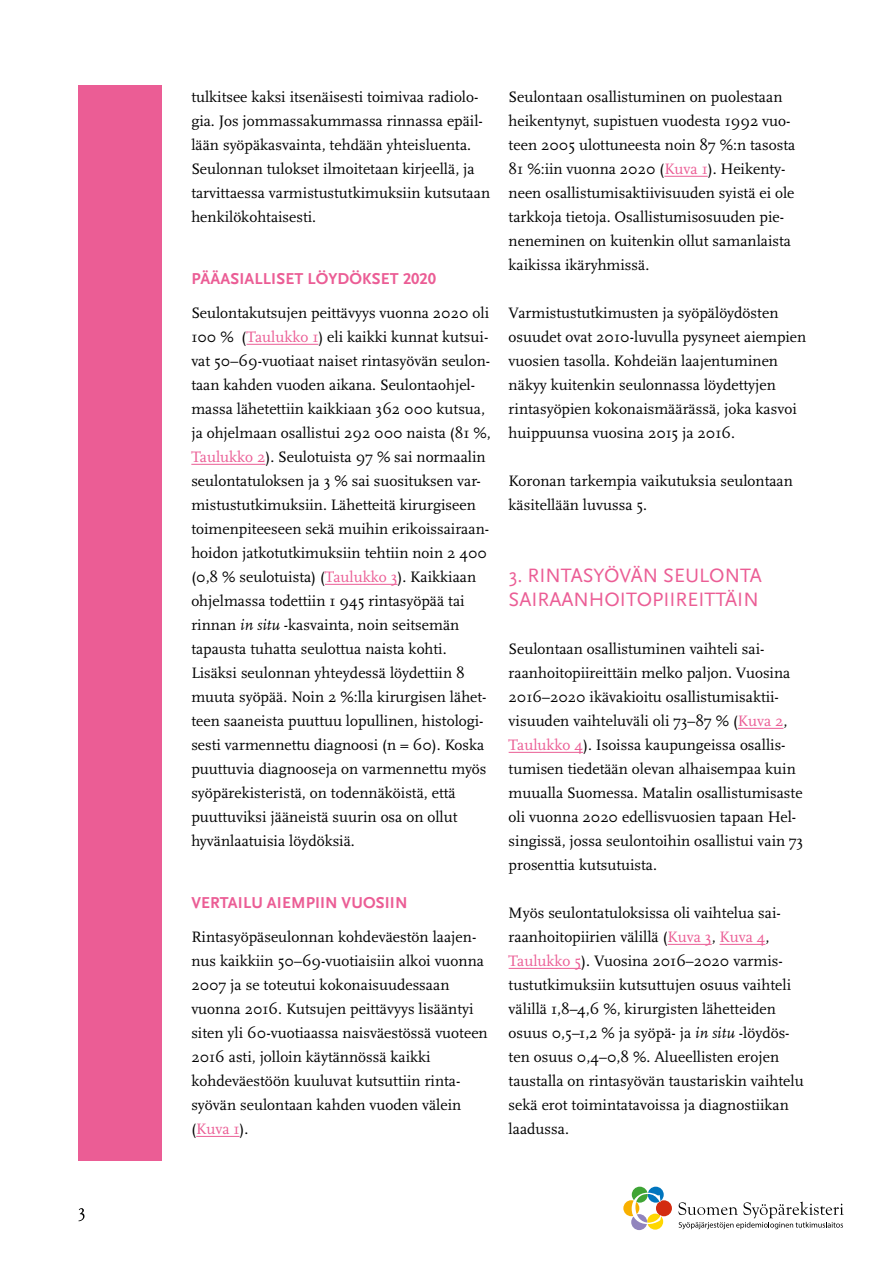
<style>
.page{position:relative;width:893px;height:1263px;background:#fff}
.page>*{position:absolute;margin:0;border:0;box-sizing:border-box;transform-origin:0 0}
.t1{font:20.25px/24px "Scala Sans Pro";color:#eb5d95}
.t2{font:700 16.5px "Scala Sans Pro";letter-spacing:.01em;color:#eb5d95}
.t3{font:15.75px/24px "Scala Pro";color:#000}
.s1{color:#eb5d95}
.s2{font-style:italic}
</style>
<div class="page">
<div style="left:647px;top:1213px;width:16px;height:16px;background:#ffd700;border-radius:50%"></div>
<div style="left:656px;top:1200px;width:16px;height:16px;background:#d32b0f;border-radius:50%"></div>
<div style="left:648px;top:1187px;width:16px;height:15px;background:#0075be;border-radius:50%"></div>
<div style="left:632px;top:1187px;width:16px;height:15px;background:#3fa435;border-radius:50%"></div>
<svg style="left:623px;top:1200px;width:16px;height:16px"></svg>
<div style="left:631px;top:1214px;width:16px;height:16px;background:#9184bd;border-radius:50%"></div>
<svg style="left:632px;top:1193px;width:29px;height:31px"></svg>
<svg style="left:678px;top:1201px;width:166px;height:28px"></svg>
<div style="left:78px;top:85px;width:84px;height:1076px;background:#eb5d95"></div>
<hr style="left:246px;top:344px;width:72px;height:1px;background:#eb5d95">
<hr style="left:191px;top:464px;width:74px;height:1px;background:#eb5d95">
<hr style="left:325px;top:584px;width:73px;height:1px;background:#eb5d95">
<hr style="left:196px;top:1136px;width:44px;height:1px;background:#eb5d95">
<hr style="left:664px;top:176px;width:44px;height:1px;background:#eb5d95">
<hr style="left:738px;top:728px;width:45px;height:1px;background:#eb5d95">
<hr style="left:509px;top:752px;width:74px;height:1px;background:#eb5d95">
<hr style="left:668px;top:944px;width:44px;height:1px;background:#eb5d95">
<hr style="left:719px;top:944px;width:46px;height:1px;background:#eb5d95">
<hr style="left:509px;top:968px;width:72px;height:1px;background:#eb5d95">
<svg style="left:79px;top:1208px;width:6px;height:13px"></svg>
<p class="t3" style="left:191px;top:85px;width:300px">tulkitsee kaksi itsenäisesti toimivaa radiolo&shy;gia. Jos jommassakummassa rinnassa epäil&shy;lään syöpäkasvainta, tehdään yhteisluenta.<br>Seulonnan tulokset ilmoitetaan kirjeellä, ja tarvittaessa varmistustutkimuksiin kutsutaan henkilökohtaisesti.</p>
<p class="t2" style="left:191px;top:269px;width:246px">PÄÄASIALLISET LÖYDÖKSET 2020</p>
<p class="t3" style="left:191px;top:301px;width:301px">Seulontakutsujen peittävyys vuonna 2020 oli 100 % (<span class="s1">Taulukko 1</span>) eli kaikki kunnat kutsui&shy;vat 50–69-vuotiaat naiset rintasyövän seulon&shy;taan kahden vuoden aikana. Seulontaohjel&shy;massa lähetettiin kaikkiaan 362 000 kutsua, ja ohjelmaan osallistui 292 000 naista (81 %, <span class="s1">Taulukko 2</span>). Seulotuista 97 % sai normaalin seulontatuloksen ja 3 % sai suosituksen var&shy;mistustutkimuksiin. Lähetteitä kirurgiseen toimenpiteeseen sekä muihin erikoissairaan&shy;hoidon jatkotutkimuksiin tehtiin noin 2 400 (0,8 % seulotuista) (<span class="s1">Taulukko 3</span>). Kaikkiaan ohjelmassa todettiin 1 945 rintasyöpää tai rinnan <span class="s2">in situ</span> -kasvainta, noin seitsemän tapausta tuhatta seulottua naista kohti.<br>Lisäksi seulonnan yhteydessä löydettiin 8 muuta syöpää. Noin 2 %:lla kirurgisen lähet&shy;teen saaneista puuttuu lopullinen, histologi&shy;sesti varmennettu diagnoosi (n = 60). Koska puuttuvia diagnooseja on varmennettu myös syöpärekisteristä, on todennäköistä, että puuttuviksi jääneistä suurin osa on ollut hyvänlaatuisia löydöksiä.</p>
<p class="t2" style="left:191px;top:893px;width:218px">VERTAILU AIEMPIIN VUOSIIN</p>
<p class="t3" style="left:191px;top:925px;width:298px">Rintasyöpäseulonnan kohdeväestön laajen&shy;nus kaikkiin 50–69-vuotiaisiin alkoi vuonna 2007 ja se toteutui kokonaisuudessaan vuonna 2016. Kutsujen peittävyys lisääntyi siten yli 60-vuotiaassa naisväestössä vuoteen 2016 asti, jolloin käytännössä kaikki kohdeväestöön kuuluvat kutsuttiin rinta&shy;syövän seulontaan kahden vuoden välein (<span class="s1">Kuva 1</span>).</p>
<p class="t3" style="left:509px;top:85px;width:288px">Seulontaan osallistuminen on puolestaan heikentynyt, supistuen vuodesta 1992 vuo&shy;teen 2005 ulottuneesta noin 87 %:n tasosta 81 %:iin vuonna 2020 (<span class="s1">Kuva 1</span>). Heikenty&shy;neen osallistumisaktiivisuuden syistä ei ole tarkkoja tietoja. Osallistumisosuuden pie&shy;neneminen on kuitenkin ollut samanlaista kaikissa ikäryhmissä.</p>
<p class="t3" style="left:509px;top:301px;width:299px">Varmistustutkimusten ja syöpälöydösten osuudet ovat 2010-luvulla pysyneet aiempien vuosien tasolla. Kohdeiän laajentuminen näkyy kuitenkin seulonnassa löydettyjen rintasyöpien kokonaismäärässä, joka kasvoi huippuunsa vuosina 2015 ja 2016.</p>
<p class="t3" style="left:509px;top:469px;width:286px">Koronan tarkempia vaikutuksia seulontaan käsitellään luvussa 5.</p>
<p class="t1" style="left:509px;top:563px;width:255px">3. RINTASYÖVÄN SEULONTA<br>SAIRAANHOITOPIIREITTÄIN</p>
<p class="t3" style="left:509px;top:637px;width:296px">Seulontaan osallistuminen vaihteli sai&shy;raanhoitopiireittäin melko paljon. Vuosina 2016–2020 ikävakioitu osallistumisaktii&shy;visuuden vaihteluväli oli 73–87 % (<span class="s1">Kuva 2</span>, <span class="s1">Taulukko 4</span>). Isoissa kaupungeissa osallis&shy;tumisen tiedetään olevan alhaisempaa kuin muualla Suomessa. Matalin osallistumisaste oli vuonna 2020 edellisvuosien tapaan Hel&shy;singissä, jossa seulontoihin osallistui vain 73 prosenttia kutsutuista.</p>
<p class="t3" style="left:509px;top:901px;width:297px">Myös seulontatuloksissa oli vaihtelua sai&shy;raanhoitopiirien välillä (<span class="s1">Kuva 3</span>, <span class="s1">Kuva 4</span>, <span class="s1">Taulukko 5</span>). Vuosina 2016–2020 varmis&shy;tustutkimuksiin kutsuttujen osuus vaihteli välillä 1,8–4,6 %, kirurgisten lähetteiden osuus 0,5–1,2 % ja syöpä- ja <span class="s2">in situ</span> -löydös&shy;ten osuus 0,4–0,8 %. Alueellisten erojen taustalla on rintasyövän taustariskin vaihtelu sekä erot toimintatavoissa ja diagnostiikan laadussa.</p>
</div>
